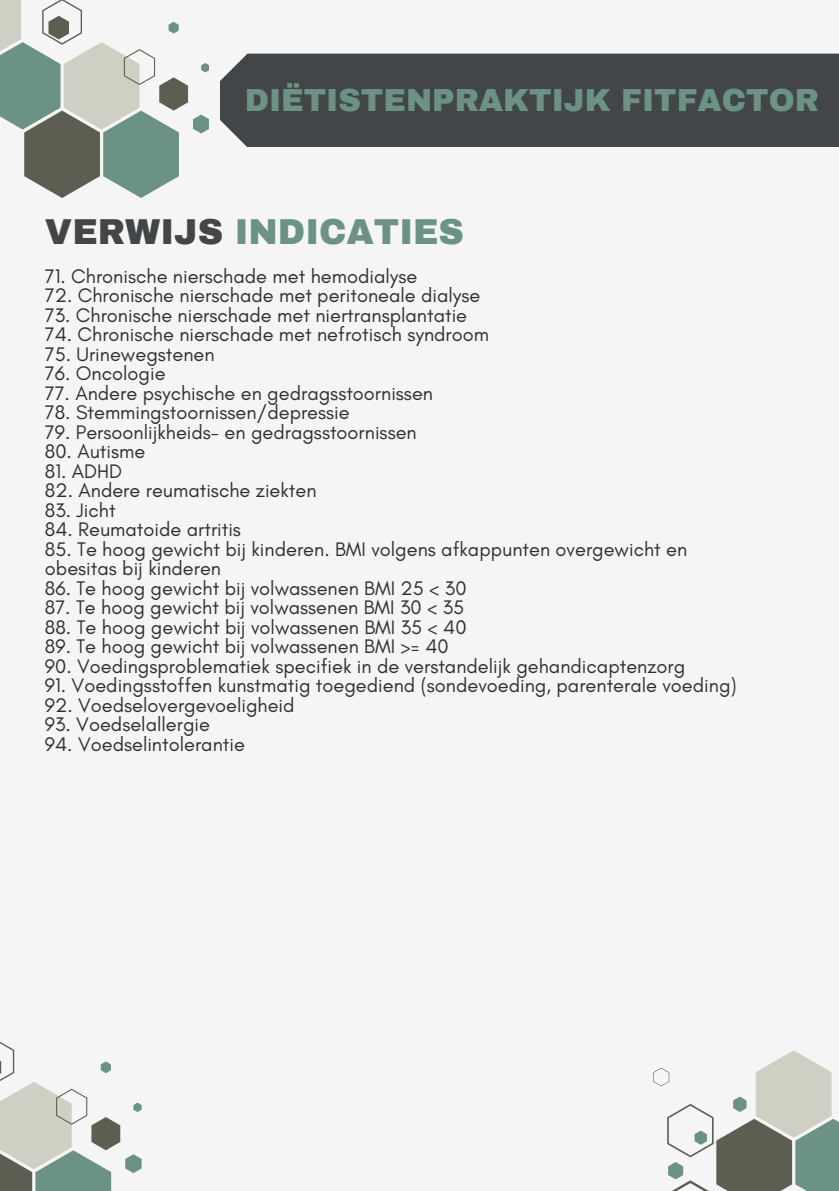
<style>
.page{position:relative;width:839px;height:1191px;background:#fff}
.page>*{position:absolute;margin:0;border:0;box-sizing:border-box;transform-origin:0 0}
.t1{font:900 35.2px "Archivo";color:#6c9286}
.t2{font:900 31.2px "Archivo";color:#6c9286}
.t3{font:20px/19.6px "Glacial Indifference";color:#2d3032}
.s1{color:#434648}
</style>
<div class="page">
<div style="left:0;top:0;width:838px;height:1191px;background:#f5f5f5"></div>
<svg style="left:0;top:0;width:209px;height:198px"></svg>
<div style="left:220px;top:54px;width:618px;height:93px;background:#434648"></div>
<svg style="left:653px;top:1050px;width:185px;height:141px"></svg>
<svg style="left:0;top:1042px;width:141px;height:149px"></svg>
<p class="t2" style="left:245px;top:83px;width:576px">DIËTISTENPRAKTIJK FITFACTOR</p>
<p class="t1" style="left:45px;top:213px;width:420px"><span class="s1">VERWIJS</span> INDICATIES</p>
<p class="t3" style="left:45px;top:266px;width:374px">71. Chronische nierschade met hemodialyse</p>
<p class="t3" style="left:45px;top:285px;width:437px">72. Chronische nierschade met peritoneale dialyse</p>
<p class="t3" style="left:45px;top:305px;width:423px">73. Chronische nierschade met niertransplantatie</p>
<p class="t3" style="left:45px;top:324px;width:445px">74. Chronische nierschade met nefrotisch syndroom</p>
<p class="t3" style="left:45px;top:344px;width:171px">75. Urinewegstenen</p>
<p class="t3" style="left:45px;top:363px;width:122px">76. Oncologie</p>
<p class="t3" style="left:45px;top:383px;width:389px">77. Andere psychische en gedragsstoornissen</p>
<p class="t3" style="left:45px;top:402px;width:306px">78. Stemmingstoornissen/depressie</p>
<p class="t3" style="left:45px;top:422px;width:373px">79. Persoonlijkheids- en gedragsstoornissen</p>
<p class="t3" style="left:45px;top:441px;width:102px">80. Autisme</p>
<p class="t3" style="left:45px;top:461px;width:79px">81. ADHD</p>
<p class="t3" style="left:45px;top:480px;width:273px">82. Andere reumatische ziekten</p>
<p class="t3" style="left:45px;top:500px;width:72px">83. Jicht</p>
<p class="t3" style="left:45px;top:519px;width:197px">84. Reumatoide artritis</p>
<p class="t3" style="left:45px;top:539px;width:644px">85. Te hoog gewicht bij kinderen. BMI volgens afkappunten overgewicht en obesitas bij kinderen</p>
<p class="t3" style="left:45px;top:578px;width:423px">86. Te hoog gewicht bij volwassenen BMI 25 &lt; 30</p>
<p class="t3" style="left:45px;top:597px;width:421px">87. Te hoog gewicht bij volwassenen BMI 30 &lt; 35</p>
<p class="t3" style="left:45px;top:617px;width:423px">88. Te hoog gewicht bij volwassenen BMI 35 &lt; 40</p>
<p class="t3" style="left:45px;top:636px;width:405px">89. Te hoog gewicht bij volwassenen BMI &gt;= 40</p>
<p class="t3" style="left:45px;top:656px;width:641px">90. Voedingsproblematiek specifiek in de verstandelijk gehandicaptenzorg</p>
<p class="t3" style="left:45px;top:675px;width:693px">91. Voedingsstoffen kunstmatig toegediend (sondevoeding, parenterale voeding)</p>
<p class="t3" style="left:45px;top:695px;width:251px">92. Voedselovergevoeligheid</p>
<p class="t3" style="left:45px;top:714px;width:167px">93. Voedselallergie</p>
<p class="t3" style="left:45px;top:734px;width:201px">94. Voedselintolerantie</p>
</div>
